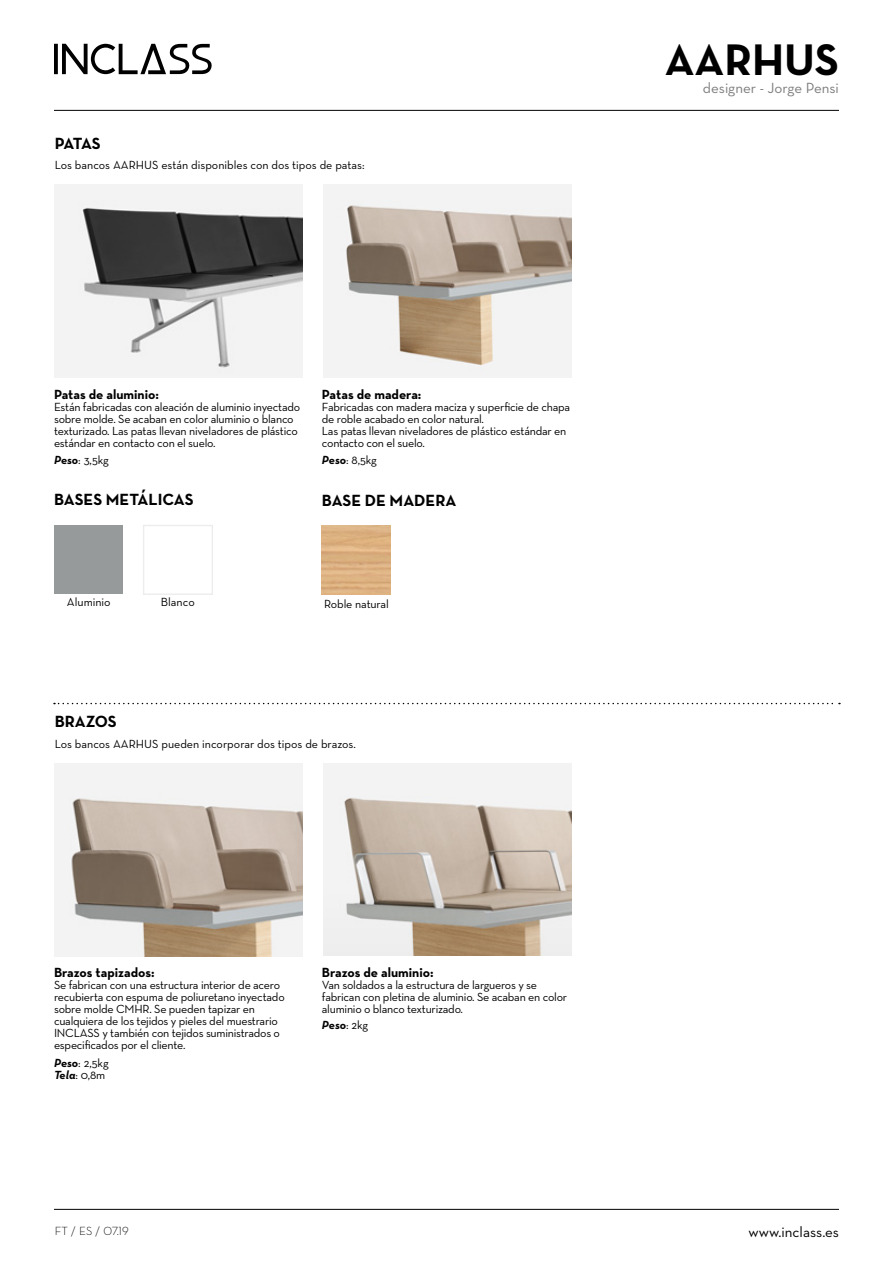
<style>
.page{position:relative;width:893px;height:1263px;background:#fff}
.page>*{position:absolute;margin:0;border:0;box-sizing:border-box;transform-origin:0 0}
.t1{font:700 45px "Neutra Text";color:#000}
.t2{font:700 16.5px "Neutra Text";letter-spacing:-.005em;color:#000}
.t3{font:15px "Neutra Text";color:#7d7d7d}
.t4{font:15px "Neutra Text";color:#000}
.t5{font:700 13.5px "Neutra Text";color:#000}
.t6{font:12px/12px "Neutra Text";letter-spacing:-.02em;color:#000}
.t7{font:12px "Neutra Text";color:#000}
.t8{font:300 12px "Neutra Text";color:#000}
.t9{font:italic 700 12px "Neutra Text";color:#000}
.s1{font-weight:700;font-style:italic}
.s2{font-weight:400;font-style:normal}
.s3{font-family:"Neutra Text Light Alt";font-weight:400}
</style>
<div class="page">
<img style="left:323px;top:185px;width:248px;height:192px">
<div style="left:143px;top:525px;width:70px;height:70px;background:#fff;border:1px solid #ececed"></div>
<img style="left:55px;top:185px;width:247px;height:192px">
<img style="left:323px;top:763px;width:248px;height:193px">
<img style="left:55px;top:763px;width:247px;height:193px">
<svg style="left:54px;top:703px;width:786px;height:1px"></svg>
<div style="left:55px;top:525px;width:68px;height:68px;background:#979a9b"></div>
<hr style="left:54px;top:110px;width:785px;height:1px;background:#000">
<svg style="left:54px;top:44px;width:158px;height:30px"></svg>
<hr style="left:54px;top:1209px;width:785px;height:1px;background:#000">
<h2 class="t2" style="left:55px;top:133px;width:48px">PATAS</h2>
<p class="t7" style="left:55px;top:158px;width:311px">Los bancos AARHUS están disponibles con dos tipos de patas:</p>
<p class="t5" style="left:54px;top:386px;width:106px">Patas de aluminio:</p>
<p class="t6" style="left:54px;top:400px;width:248px">Están fabricadas con aleación de aluminio inyectado sobre molde. Se acaban en color aluminio o blanco texturizado. Las patas llevan niveladores de plástico estándar en contacto con el suelo.</p>
<p class="t6" style="left:54px;top:454px;width:56px"><span class="s1">Peso</span>: 3,5kg</p>
<h2 class="t2" style="left:54px;top:489px;width:141px">BASES METÁLICAS</h2>
<p class="t5" style="left:322px;top:386px;width:101px">Patas de madera:</p>
<p class="t6" style="left:322px;top:400px;width:250px">Fabricadas con madera maciza y superficie de chapa de roble acabado en color natural.<br>Las patas llevan niveladores de plástico estándar en contacto con el suelo.</p>
<p class="t6" style="left:322px;top:454px;width:57px"><span class="s1">Peso</span>: 8,5kg</p>
<h2 class="t2" style="left:322px;top:490px;width:136px">BASE DE MADERA</h2>
<p class="t7" style="left:67px;top:594px;width:45px">Aluminio</p>
<p class="t6" style="left:161px;top:596px;width:35px">Blanco</p>
<p class="t6" style="left:324px;top:597px;width:66px">Roble natural</p>
<h2 class="t2" style="left:55px;top:711px;width:63px">BRAZOS</h2>
<p class="t7" style="left:55px;top:736px;width:303px">Los bancos AARHUS pueden incorporar dos tipos de brazos.</p>
<p class="t5" style="left:54px;top:964px;width:102px">Brazos tapizados:</p>
<p class="t6" style="left:54px;top:979px;width:232px">Se fabrican con una estructura interior de acero recubierta con espuma de poliuretano inyectado sobre molde CMHR. Se pueden tapizar en cualquiera de los tejidos y pieles del muestrario INCLASS y también con tejidos suministrados o especificados por el cliente.</p>
<p class="t6" style="left:54px;top:1056px;width:56px"><span class="s1">Peso</span>: 2,5kg<br><span class="s1">Tela</span>: 0,8m</p>
<p class="t5" style="left:322px;top:964px;width:113px">Brazos de aluminio:</p>
<p class="t6" style="left:322px;top:979px;width:247px">Van soldados a la estructura de largueros y se fabrican con pletina de aluminio. Se acaban en color aluminio o blanco texturizado.</p>
<p class="t9" style="left:322px;top:1018px;width:48px">Peso<span class="s2">: 2kg</span></p>
<h1 class="t1" style="left:665px;top:32px;width:176px">AARHUS</h1>
<p class="t3" style="left:703px;top:79px;width:138px">designer - Jorge Pensi</p>
<p class="t8" style="left:55px;top:1224px;width:75px">FT / ES / <span class="s3">07.19</span></p>
<p class="t4" style="left:748px;top:1223px;width:92px">www.inclass.es</p>
</div>
